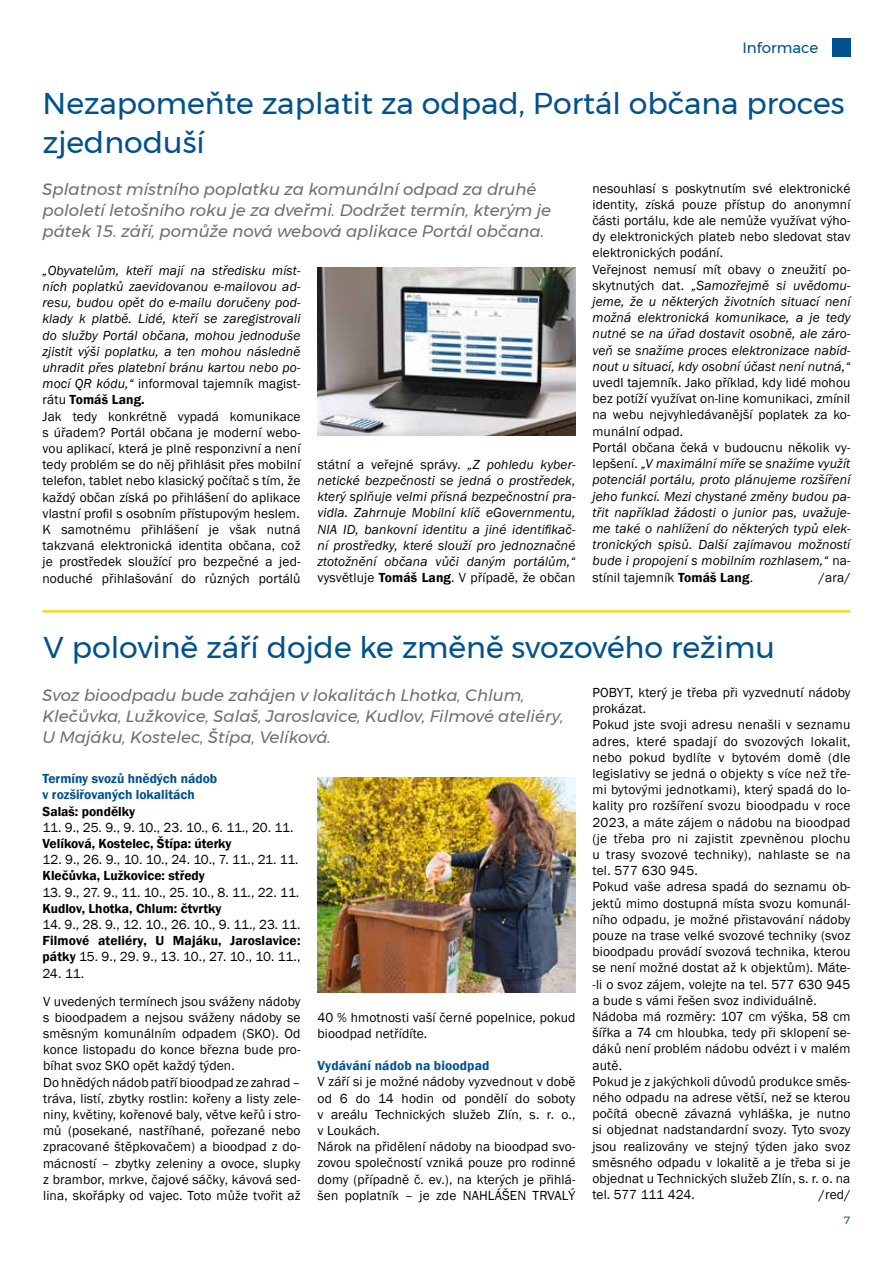
<style>
.page{position:relative;width:893px;height:1263px;background:#fff}
.page>*{position:absolute;margin:0;border:0;box-sizing:border-box;transform-origin:0 0}
.t1{font:30px/39px "Montserrat";color:#00518c}
.t2{font:italic 16.5px/21px "Montserrat";color:#706f6f}
.t3{font:15px "Montserrat";color:#00518c}
.t4{font:13.5px/16.2px "MMZ text Book Regular";letter-spacing:.01em;color:#000}
.t5{font:italic 13.5px/16.2px "Franklin Gothic";letter-spacing:.01em;color:#000;text-align:justify}
.t6{font:13.5px "MMZ text Book Bold";color:#000}
.t7{font:13.5px "MMZ text Book Regular";letter-spacing:-.015em;color:#000}
.t8{font:13.5px/16.2px "MMZ text Book Bold";color:#00518c}
.t9{font:13.5px "MMZ text Book Regular";letter-spacing:-.03em;color:#000}
.t10{font:13.5px "MMZ text Book Regular";letter-spacing:-.02em;color:#000}
.t11{font:10.5px "Montserrat";color:#00518c}
.s1{font-family:"Franklin Gothic";font-style:italic}
.s2{font-family:"MMZ text Book Regular"}
.s3{font-family:"MMZ text Book Bold"}
.s4{font-family:"MMZ text Book Regular";font-style:normal}
</style>
<div class="page">
<svg style="left:832px;top:38px;width:18px;height:19px"></svg>
<hr style="left:43px;top:610px;width:807px;height:2px;background:#ffd500">
<img style="left:317px;top:777px;width:258px;height:215px">
<img style="left:317px;top:268px;width:258px;height:168px">
<p class="t3" style="left:742px;top:37px;width:77px">Informace</p>
<h1 class="t1" style="left:43px;top:84px;width:803px">Nezapomeňte zaplatit za odpad, Portál občana proces zjednoduší</h1>
<p class="t2" style="left:43px;top:179px;width:510px">Splatnost místního poplatku za komunální odpad za druhé pololetí letošního roku je za dveřmi. Dodržet termín, kterým je pátek 15. září, pomůže nová webová aplikace Portál občana.</p>
<p class="t5" style="left:43px;top:262px;width:259px">„Obyvatelům, kteří mají na středisku míst&shy;ních poplatků zaevidovanou e-mailovou ad&shy;resu, budou opět do e-mailu doručeny pod&shy;klady k platbě. Lidé, kteří se zaregistrovali do služby Portál občana, mohou jednoduše zjistit výši poplatku, a ten mohou následně uhradit přes platební bránu kartou nebo po-</p>
<p class="t4" style="left:43px;top:376px;width:259px"><span class="s1">mocí QR kódu,“</span> informoval tajemník magist-</p>
<p class="t6" style="left:43px;top:391px;width:104px"><span class="s2">rátu</span> Tomáš Lang.</p>
<p class="t4" style="left:43px;top:408px;width:259px;text-align:justify">Jak tedy konkrétně vypadá komunikace s úřadem? Portál občana je moderní webo&shy;vou aplikací, která je plně responzivní a není tedy problém se do něj přihlásit přes mobilní telefon, tablet nebo klasický počítač s tím, že každý občan získá po přihlášení do aplikace vlastní profil s osobním přístupovým heslem.<br>K samotnému přihlášení je však nutná takzvaná elektronická identita občana, což je prostředek sloužící pro bezpečné a jed&shy;noduché přihlašování do různých portálů</p>
<p class="t4" style="left:317px;top:456px;width:259px">státní a veřejné správy. <span class="s1">„Z pohledu kyber-</span></p>
<p class="t5" style="left:317px;top:473px;width:259px">netické bezpečnosti se jedná o prostředek, který splňuje velmi přísná bezpečnostní pra&shy;vidla. Zahrnuje Mobilní klíč eGovernmentu, NIA ID, bankovní identitu a jiné identifikač&shy;ní prostředky, které slouží pro jednoznačné ztotožnění občana vůči daným portálům,“</p>
<p class="t4" style="left:317px;top:570px;width:259px">vysvětluje <span class="s3">Tomáš Lang</span>. V případě, že občan</p>
<p class="t4" style="left:592px;top:180px;width:259px">nesouhlasí s poskytnutím své elektronické identity, získá pouze přístup do anonymní části portálu, kde ale nemůže využívat výho&shy;dy elektronických plateb nebo sledovat stav elektronických podání.<br>Veřejnost nemusí mít obavy o zneužití po-</p>
<p class="t5" style="left:592px;top:277px;width:259px"><span class="s4">skytnutých dat.</span> „Samozřejmě si uvědomu&shy;jeme, že u některých životních situací není možná elektronická komunikace, a je tedy nutné se na úřad dostavit osobně, ale záro&shy;veň se snažíme proces elektronizace nabíd&shy;nout u situací, kdy osobní účast není nutná,“</p>
<p class="t4" style="left:592px;top:375px;width:259px">uvedl tajemník. Jako příklad, kdy lidé mohou bez potíží využívat on-line komunikaci, zmínil na webu nejvyhledávanější poplatek za ko&shy;munální odpad.<br>Portál občana čeká v budoucnu několik vy-</p>
<p class="t5" style="left:592px;top:456px;width:259px"><span class="s4">lepšení.</span> „V maximální míře se snažíme využít potenciál portálu, proto plánujeme rozšíření jeho funkcí. Mezi chystané změny budou pa&shy;třit například žádosti o junior pas, uvažuje&shy;me také o nahlížení do některých typů elek&shy;tronických spisů. Další zajímavou možností bude i propojení s mobilním rozhlasem,“ <span class="s4">na-</span></p>
<p class="t4" style="left:592px;top:569px;width:162px">stínil tajemník <span class="s3">Tomáš Lang</span>.</p>
<p class="t4" style="left:819px;top:569px;width:33px">/ara/</p>
<h1 class="t1" style="left:44px;top:628px;width:733px">V polovině září dojde ke změně svozového režimu</h1>
<p class="t2" style="left:43px;top:684px;width:522px">Svoz bioodpadu bude zahájen v lokalitách Lhotka, Chlum,<br>Klečůvka, Lužkovice, Salaš, Jaroslavice, Kudlov, Filmové ateliéry,<br>U Majáku, Kostelec, Štípa, Velíková.</p>
<p class="t4" style="left:592px;top:685px;width:260px">POBYT, který je třeba při vyzvednutí nádoby prokázat.<br>Pokud jste svoji adresu nenašli v seznamu adres, které spadají do svozových lokalit, nebo pokud bydlíte v bytovém domě (dle legislativy se jedná o objekty s více než tře&shy;mi bytovými jednotkami), který spadá do lo&shy;kality pro rozšíření svozu bioodpadu v roce 2023, a máte zájem o nádobu na bioodpad (je třeba pro ni zajistit zpevněnou plochu u trasy svozové techniky), nahlaste se na tel. 577 630 945.<br>Pokud vaše adresa spadá do seznamu ob&shy;jektů mimo dostupná místa svozu komunál&shy;ního odpadu, je možné přistavování nádoby pouze na trase velké svozové techniky (svoz bioodpadu provádí svozová technika, kterou se není možné dostat až k objektům). Máte--li o svoz zájem, volejte na tel. 577 630 945 a bude s vámi řešen svoz individuálně.<br>Nádoba má rozměry: 107 cm výška, 58 cm šířka a 74 cm hloubka, tedy při sklopení se&shy;dáků není problém nádobu odvézt i v malém autě.<br>Pokud je z jakýchkoli důvodů produkce směs&shy;ného odpadu na adrese větší, než se kterou počítá obecně závazná vyhláška, je nutno si objednat nadstandardní svozy. Tyto svozy jsou realizovány ve stejný týden jako svoz směsného odpadu v lokalitě a je třeba si je objednat u Technických služeb Zlín, s. r. o. na tel. 577 111 424.</p>
<p class="t8" style="left:43px;top:771px;width:176px">Termíny svozů hnědých nádob v rozšiřovaných lokalitách</p>
<p class="t6" style="left:43px;top:803px;width:94px">Salaš: pondělky</p>
<p class="t7" style="left:43px;top:819px;width:252px">11. 9., 25. 9., 9. 10., 23. 10., 6. 11., 20. 11.</p>
<p class="t6" style="left:43px;top:835px;width:191px">Velíková, Kostelec, Štípa: úterky</p>
<p class="t9" style="left:43px;top:851px;width:258px">12. 9., 26. 9., 10. 10., 24. 10., 7. 11., 21. 11.</p>
<p class="t6" style="left:43px;top:867px;width:164px">Klečůvka, Lužkovice: středy</p>
<p class="t7" style="left:43px;top:884px;width:258px">13. 9., 27. 9., 11. 10., 25. 10., 8. 11., 22. 11.</p>
<p class="t6" style="left:43px;top:900px;width:181px">Kudlov, Lhotka, Chlum: čtvrtky</p>
<p class="t10" style="left:43px;top:916px;width:259px">14. 9., 28. 9., 12. 10., 26. 10., 9. 11., 23. 11.</p>
<p class="t6" style="left:43px;top:932px;width:259px">Filmové ateliéry, U Majáku, Jaroslavice:</p>
<p class="t7" style="left:43px;top:948px;width:259px"><span class="s3">pátky</span> 15. 9., 29. 9., 13. 10., 27. 10., 10. 11.,</p>
<p class="t4" style="left:43px;top:965px;width:43px">24. 11.</p>
<p class="t4" style="left:43px;top:993px;width:259px">V uvedených termínech jsou sváženy nádoby s bioodpadem a nejsou sváženy nádoby se směsným komunálním odpadem (SKO). Od konce listopadu do konce března bude pro&shy;bíhat svoz SKO opět každý týden.<br>Do hnědých nádob patří bioodpad ze zahrad – tráva, listí, zbytky rostlin: kořeny a listy zele&shy;niny, květiny, kořenové baly, větve keřů i stro&shy;mů (posekané, nastříhané, pořezané nebo zpracované štěpkovačem) a bioodpad z do&shy;mácností – zbytky zeleniny a ovoce, slupky z brambor, mrkve, čajové sáčky, kávová sed&shy;lina, skořápky od vajec. Toto může tvořit až</p>
<p class="t4" style="left:317px;top:1009px;width:259px">40 % hmotnosti vaší černé popelnice, pokud bioodpad netřídíte.</p>
<p class="t8" style="left:317px;top:1058px;width:173px">Vydávání nádob na bioodpad</p>
<p class="t4" style="left:317px;top:1074px;width:259px">V září si je možné nádoby vyzvednout v době od 6 do 14 hodin od pondělí do soboty v areálu Technických služeb Zlín, s. r. o., v Loukách.<br>Nárok na přidělení nádoby na bioodpad svo&shy;zovou společností vzniká pouze pro rodinné domy (případně č. ev.), na kterých je přihlá&shy;šen poplatník – je zde NAHLÁŠEN TRVALÝ</p>
<p class="t4" style="left:819px;top:1187px;width:33px">/red/</p>
<p class="t11" style="left:844px;top:1212px;width:7px">7</p>
</div>
